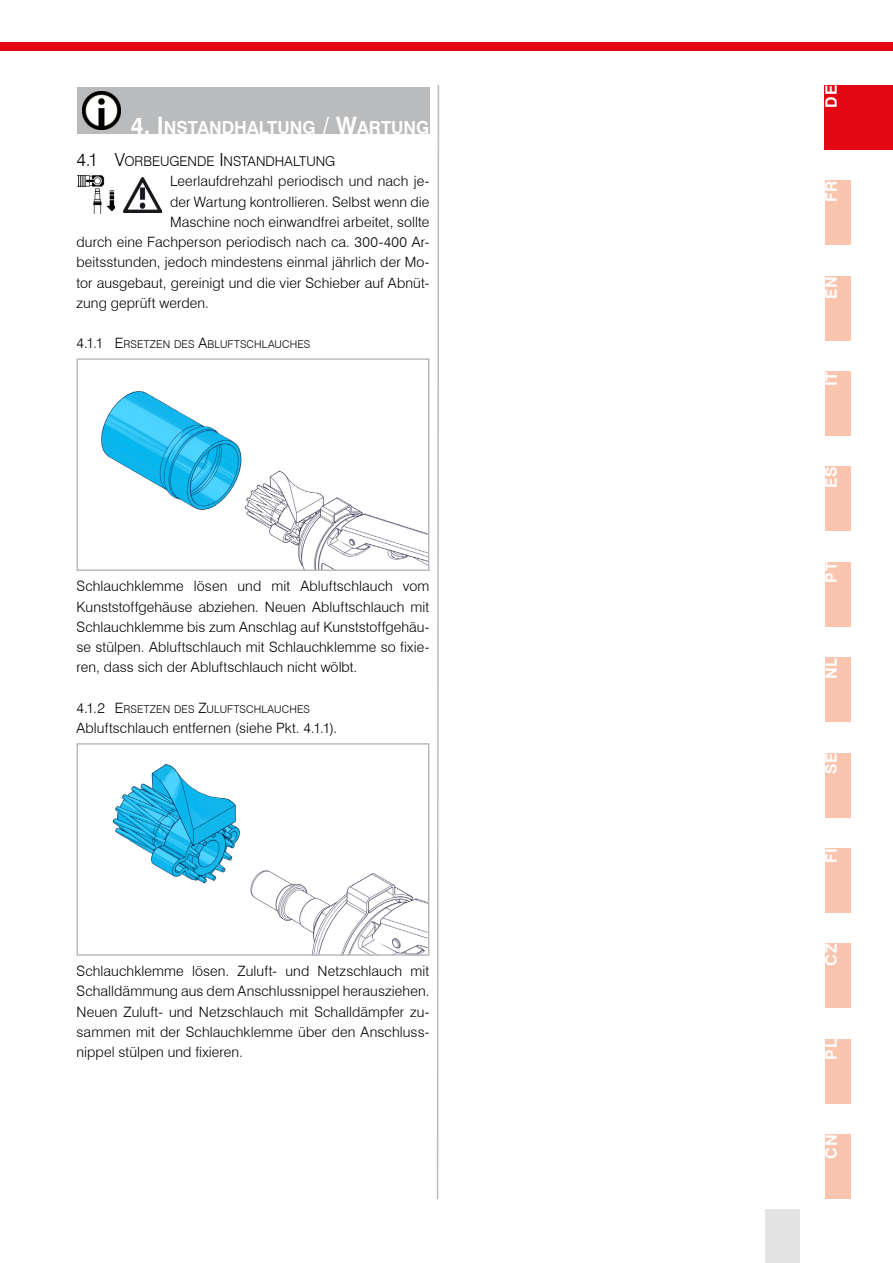
<style>
.page{position:relative;width:893px;height:1263px;background:#fff}
.page>*{position:absolute;margin:0;border:0;box-sizing:border-box;transform-origin:0 0}
.t1{font:700 24px "Swiss 721 BT";color:#fff;scale:.95 1}
.t2{font:700 18px "Swiss 721 BT";color:#fff;scale:.95 1}
.t3{font:700 15.75px "Swiss 721 BT";letter-spacing:.05em;color:#fff}
.t4{font:300 14.25px/20.2px "Swiss 721 BT";letter-spacing:.005em;color:#000;text-align:justify}
.t5{font:300 13.5px "Swiss 721 BT";color:#000}
.t6{font:300 10.65px "Swiss 721 BT";letter-spacing:.015em;color:#000}
.s1{font-size:18px}
.s2{font-size:24px}
.s3{font-size:14.25px}
</style>
<div class="page">
<div style="left:825px;top:1134px;width:25px;height:65px;background:#f9c5af"></div>
<div style="left:825px;top:1039px;width:25px;height:64px;background:#f9c5af"></div>
<div style="left:825px;top:944px;width:25px;height:64px;background:#f9c5af"></div>
<div style="left:825px;top:848px;width:25px;height:64px;background:#f9c5af"></div>
<div style="left:825px;top:753px;width:25px;height:64px;background:#f9c5af"></div>
<div style="left:825px;top:657px;width:25px;height:65px;background:#f9c5af"></div>
<div style="left:825px;top:562px;width:25px;height:64px;background:#f9c5af"></div>
<div style="left:825px;top:467px;width:25px;height:64px;background:#f9c5af"></div>
<div style="left:825px;top:371px;width:25px;height:65px;background:#f9c5af"></div>
<div style="left:825px;top:276px;width:25px;height:64px;background:#f9c5af"></div>
<div style="left:825px;top:180px;width:25px;height:65px;background:#f9c5af"></div>
<img style="left:77px;top:176px;width:38px;height:38px">
<img style="left:123px;top:177px;width:39px;height:35px">
<div style="left:77px;top:87px;width:352px;height:47px;background:#babbbc"></div>
<img style="left:82px;top:92px;width:38px;height:38px">
<img style="left:101px;top:391px;width:325px;height:177px">
<div style="left:77px;top:358px;width:352px;height:213px;border:2px solid #babbbc"></div>
<img style="left:112px;top:764px;width:314px;height:189px">
<div style="left:77px;top:743px;width:352px;height:213px;border:2px solid #babbbc"></div>
<div style="left:0;top:43px;width:893px;height:8px;background:#e30613"></div>
<div style="left:765px;top:1209px;width:34px;height:54px;background:#e3e3e3"></div>
<svg style="left:436px;top:85px;width:4px;height:1115px"></svg>
<div style="left:825px;top:85px;width:68px;height:64px;background:#e30613"></div>
<h1 class="t1" style="left:131px;top:111px;width:48px">4. I<span class="s1">NST</span></h1>
<p class="t2" style="left:197px;top:117px;width:246px">AND HALTUNG <span class="s2">/ W</span>ARTUNG</p>
<p class="t5" style="left:77px;top:153px;width:260px"><span class="s1">4.1 V</span>ORBEUGENDE <span class="s1">I</span> NSTANDHALTUNG</p>
<p class="t4" style="left:170px;top:171px;width:261px">Leerlaufdrehzahl periodisch und nach je-</p>
<p class="t4" style="left:170px;top:191px;width:261px">der Wartung kontrollieren. Selbst wenn die</p>
<p class="t4" style="left:170px;top:211px;width:261px">Maschine noch einwandfrei arbeitet, sollte</p>
<p class="t4" style="left:77px;top:232px;width:354px">durch eine Fachperson periodisch nach ca. 300-400 Ar-</p>
<p class="t4" style="left:77px;top:252px;width:354px">beitsstunden, jedoch mindestens einmal jährlich der Mo-</p>
<p class="t4" style="left:77px;top:272px;width:354px">tor ausgebaut, gereinigt und die vier Schieber auf Abnüt-</p>
<p class="t4" style="left:77px;top:292px;width:134px">zung geprüft werden.</p>
<p class="t6" style="left:77px;top:338px;width:235px"><span class="s3">4.1.1 E</span>RSETZEN DES <span class="s3">A</span>BLUFTSCHLAUCHES</p>
<p class="t4" style="left:77px;top:576px;width:354px">Schlauchklemme lösen und mit Abluftschlauch vom Kunststoffgehäuse abziehen. Neuen Abluftschlauch mit Schlauchklemme bis zum Anschlag auf Kunststoffgehäu&shy;se stülpen. Abluftschlauch mit Schlauchklemme so fixie&shy;ren, dass sich der Abluftschlauch nicht wölbt.</p>
<p class="t6" style="left:77px;top:703px;width:235px"><span class="s3">4.1.2 E</span>RSETZEN DES <span class="s3">Z</span>ULUFTSCHLAUCHES</p>
<p class="t4" style="left:77px;top:718px;width:262px">Abluftschlauch entfernen (siehe Pkt. 4.1.1).</p>
<p class="t4" style="left:77px;top:961px;width:354px">Schlauchklemme lösen. Zuluft- und Netzschlauch mit Schalldämmung aus dem Anschlussnippel herausziehen.<br>Neuen Zuluft- und Netzschlauch mit Schalldämpfer zu&shy;sammen mit der Schlauchklemme über den Anschluss&shy;nippel stülpen und fixieren.</p>
<p class="t3" style="left:822px;top:108px;width:24px;rotate:-90deg">DE</p>
<p class="t3" style="left:822px;top:202px;width:23px;rotate:-90deg">FR</p>
<p class="t3" style="left:822px;top:299px;width:24px;rotate:-90deg">EN</p>
<p class="t3" style="left:822px;top:386px;width:16px;rotate:-90deg">IT</p>
<p class="t3" style="left:822px;top:488px;width:23px;rotate:-90deg">ES</p>
<p class="t3" style="left:822px;top:583px;width:22px;rotate:-90deg">PT</p>
<p class="t3" style="left:822px;top:679px;width:23px;rotate:-90deg">NL</p>
<p class="t3" style="left:822px;top:774px;width:23px;rotate:-90deg">SE</p>
<p class="t3" style="left:822px;top:863px;width:17px;rotate:-90deg">FI</p>
<p class="t3" style="left:822px;top:966px;width:23px;rotate:-90deg">CZ</p>
<p class="t3" style="left:822px;top:1059px;width:22px;rotate:-90deg">PL</p>
<p class="t3" style="left:822px;top:1159px;width:26px;rotate:-90deg">CN</p>
</div>
